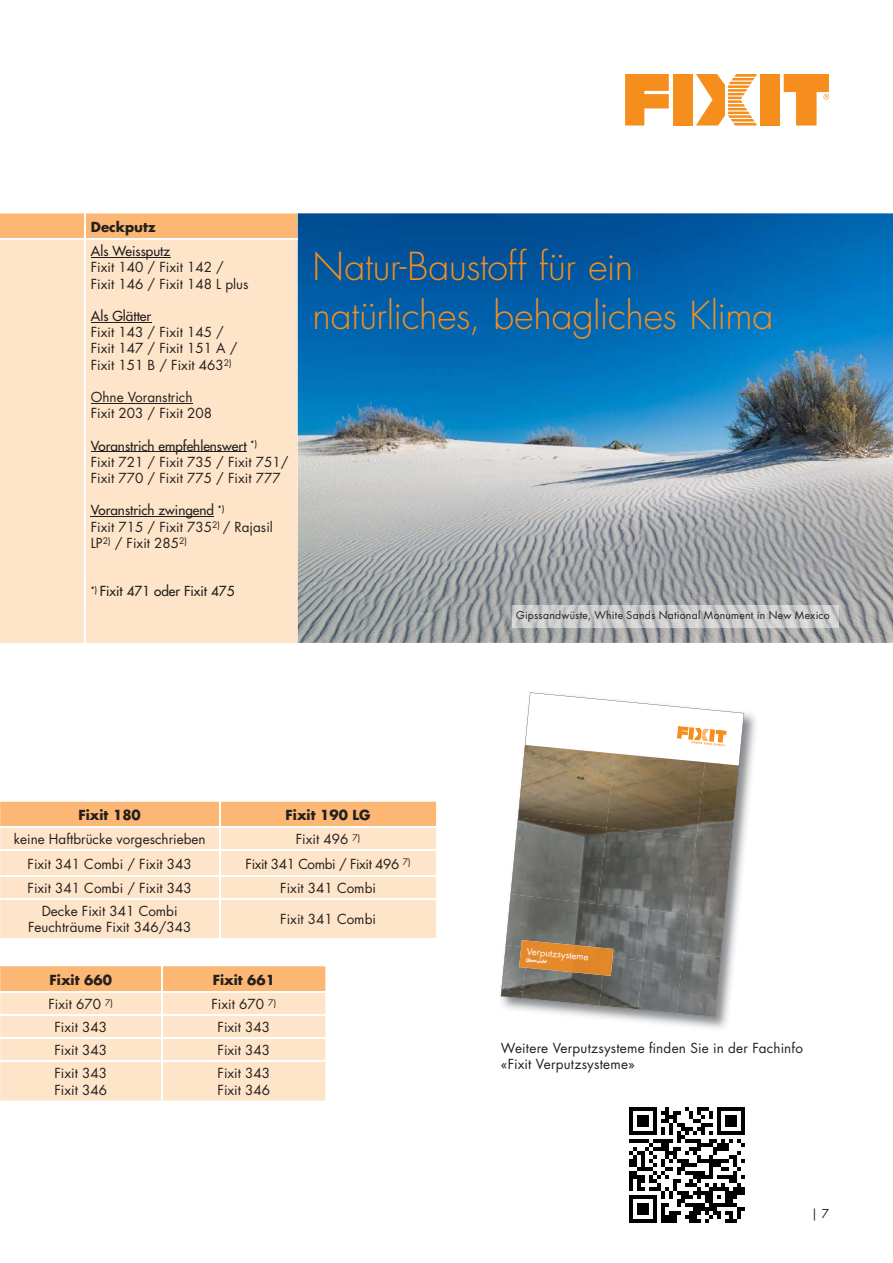
<style>
.page{position:relative;width:893px;height:1263px;background:#fff}
.page>*{position:absolute;margin:0;border:0;box-sizing:border-box;transform-origin:0 0}
.t1{font:300 37.5px/49.5px "Futura Std";letter-spacing:-.01em;color:#f68e1e}
.t2{font:13.5px/16.2px "Futura Std";color:#231f20}
.t3{font:500 13.5px "Futura Std";color:#231f20}
.t4{font:700 13.5px "Futura Std";color:#231f20}
.t5{font:13.5px "Futura Std";letter-spacing:-.03em;color:#231f20}
.t6{font:12px "Futura Std";color:#231f20}
.t7{font:10.5px "Futura Std";letter-spacing:.02em;color:#231f20}
.t8{font:9.45px "Futura Std";color:#fff}
.t9{font:700 4.35px "Futura Std";color:#fff}
.s1{font-weight:500}
</style>
<div class="page">
<img style="left:298px;top:213px;width:595px;height:430px">
<svg style="left:625px;top:74px;width:44px;height:51px"></svg>
<div style="left:673px;top:74px;width:20px;height:51px;background:#f68e1e"></div>
<div style="left:760px;top:74px;width:20px;height:51px;background:#f68e1e"></div>
<svg style="left:784px;top:74px;width:45px;height:51px"></svg>
<svg style="left:696px;top:74px;width:61px;height:51px"></svg>
<div style="left:0;top:213px;width:297px;height:25px;background:#fbb773"></div>
<div style="left:0;top:240px;width:297px;height:403px;background:#fee5c9"></div>
<hr style="left:84px;top:240px;width:2px;height:87px;background:#fff">
<hr style="left:84px;top:327px;width:2px;height:87px;background:#fff">
<hr style="left:84px;top:414px;width:2px;height:88px;background:#fff">
<hr style="left:84px;top:502px;width:2px;height:141px;background:#fff">
<hr style="left:84px;top:213px;width:2px;height:25px;background:#fff">
<hr style="left:91px;top:257px;width:79px;height:1px;background:#231f20">
<hr style="left:91px;top:322px;width:60px;height:1px;background:#231f20">
<hr style="left:91px;top:403px;width:102px;height:1px;background:#231f20">
<hr style="left:91px;top:451px;width:156px;height:1px;background:#231f20">
<hr style="left:91px;top:516px;width:123px;height:1px;background:#231f20">
<img style="left:500px;top:713px;width:256px;height:316px">
<svg style="left:501px;top:692px;width:243px;height:325px"></svg>
<div style="left:0;top:802px;width:436px;height:24px;background:#fbb773"></div>
<div style="left:0;top:828px;width:436px;height:110px;background:#fee5c9"></div>
<hr style="left:219px;top:802px;width:2px;height:24px;background:#fff">
<hr style="left:219px;top:828px;width:2px;height:22px;background:#fff">
<hr style="left:0;top:850px;width:220px;height:1px;background:#fff">
<hr style="left:220px;top:850px;width:216px;height:1px;background:#fff">
<hr style="left:219px;top:851px;width:2px;height:24px;background:#fff">
<hr style="left:0;top:875px;width:220px;height:1px;background:#fff">
<hr style="left:220px;top:875px;width:216px;height:1px;background:#fff">
<hr style="left:219px;top:876px;width:2px;height:22px;background:#fff">
<hr style="left:0;top:898px;width:220px;height:1px;background:#fff">
<hr style="left:220px;top:898px;width:216px;height:1px;background:#fff">
<hr style="left:219px;top:899px;width:2px;height:39px;background:#fff">
<svg style="left:0;top:966px;width:325px;height:134px;background:#fdddbb"></svg>
<hr style="left:0;top:1060px;width:162px;height:2px;background:#fff">
<hr style="left:162px;top:1060px;width:163px;height:2px;background:#fff">
<hr style="left:162px;top:1062px;width:1px;height:38px;background:#fff">
<img style="left:629px;top:1107px;width:115px;height:115px">
<img style="left:512px;top:605px;width:326px;height:23px">
<p class="t4" style="left:91px;top:218px;width:66px">Deckputz</p>
<p class="t3" style="left:91px;top:243px;width:81px">Als Weissputz</p>
<p class="t2" style="left:91px;top:259px;width:159px">Fixit 140 / Fixit 142 /<br>Fixit 146 / Fixit 148 L plus</p>
<p class="t3" style="left:91px;top:307px;width:62px">Als Glätter</p>
<p class="t2" style="left:91px;top:324px;width:148px">Fixit 143 / Fixit 145 /<br>Fixit 147 / Fixit 151 A /<br>Fixit 151 B / Fixit 463<sup>2)</sup></p>
<p class="t2" style="left:91px;top:389px;width:123px">Ohne Voranstrich<br>Fixit 203 / Fixit 208</p>
<p class="t2" style="left:91px;top:438px;width:199px"><span class="s1">Voranstrich empfehlenswert</span> <sup>*)<br></sup>Fixit 721 / Fixit 735 / Fixit 751/<br>Fixit 770 / Fixit 775 / Fixit 777</p>
<p class="t2" style="left:91px;top:502px;width:184px"><span class="s1">Voranstrich zwingend</span> <sup>*)<br></sup>Fixit 715 / Fixit 735<sup>2)</sup> / Rajasil<br>LP<sup>2)</sup> / Fixit 285<sup>2)</sup></p>
<p class="t3" style="left:91px;top:583px;width:145px"><sup>*)</sup> Fixit 471 oder Fixit 475</p>
<h1 class="t1" style="left:313px;top:242px;width:462px">Natur-Baustoff für ein natürliches, behagliches Klima</h1>
<p class="t7" style="left:516px;top:609px;width:315px">Gipssandwüste, White Sands National Monument in New Mexico</p>
<p class="t4" style="left:79px;top:806px;width:64px">Fixit 180</p>
<p class="t4" style="left:286px;top:806px;width:87px">Fixit 190 LG</p>
<p class="t2" style="left:14px;top:831px;width:193px">keine Haftbrücke vorgeschrieben</p>
<p class="t2" style="left:296px;top:831px;width:66px">Fixit 496 <sup>7)</sup></p>
<p class="t2" style="left:28px;top:856px;width:166px">Fixit 341 Combi / Fixit 343</p>
<p class="t5" style="left:246px;top:855px;width:167px">Fixit 341 Combi / Fixit 496 <sup>7)</sup></p>
<p class="t2" style="left:28px;top:880px;width:166px">Fixit 341 Combi / Fixit 343</p>
<p class="t2" style="left:280px;top:880px;width:97px">Fixit 341 Combi</p>
<p class="t2" style="left:28px;top:903px;width:165px;text-align:center">Decke Fixit 341 Combi<br>Feuchträume Fixit 346/343</p>
<p class="t2" style="left:280px;top:911px;width:97px">Fixit 341 Combi</p>
<p class="t4" style="left:50px;top:970px;width:64px">Fixit 660</p>
<p class="t4" style="left:213px;top:970px;width:64px">Fixit 661</p>
<p class="t2" style="left:48px;top:996px;width:66px">Fixit 670 <sup>7)</sup></p>
<p class="t2" style="left:212px;top:996px;width:66px">Fixit 670 <sup>7)</sup></p>
<p class="t2" style="left:54px;top:1019px;width:54px">Fixit 343</p>
<p class="t2" style="left:218px;top:1019px;width:54px">Fixit 343</p>
<p class="t2" style="left:54px;top:1042px;width:54px">Fixit 343</p>
<p class="t2" style="left:218px;top:1042px;width:54px">Fixit 343</p>
<p class="t2" style="left:54px;top:1065px;width:54px">Fixit 343<br>Fixit 346</p>
<p class="t2" style="left:218px;top:1065px;width:54px">Fixit 343<br>Fixit 346</p>
<p class="t8" style="left:528px;top:945px;width:63px;rotate:6deg">Verputzsysteme</p>
<p class="t9" style="left:526px;top:957px;width:23px;rotate:6deg">Übersicht</p>
<p class="t2" style="left:501px;top:1040px;width:304px">Weitere Verputzsysteme finden Sie in der Fachinfo «Fixit Verputzsysteme»</p>
<p class="t6" style="left:811px;top:1205px;width:20px">| 7</p>
</div>
